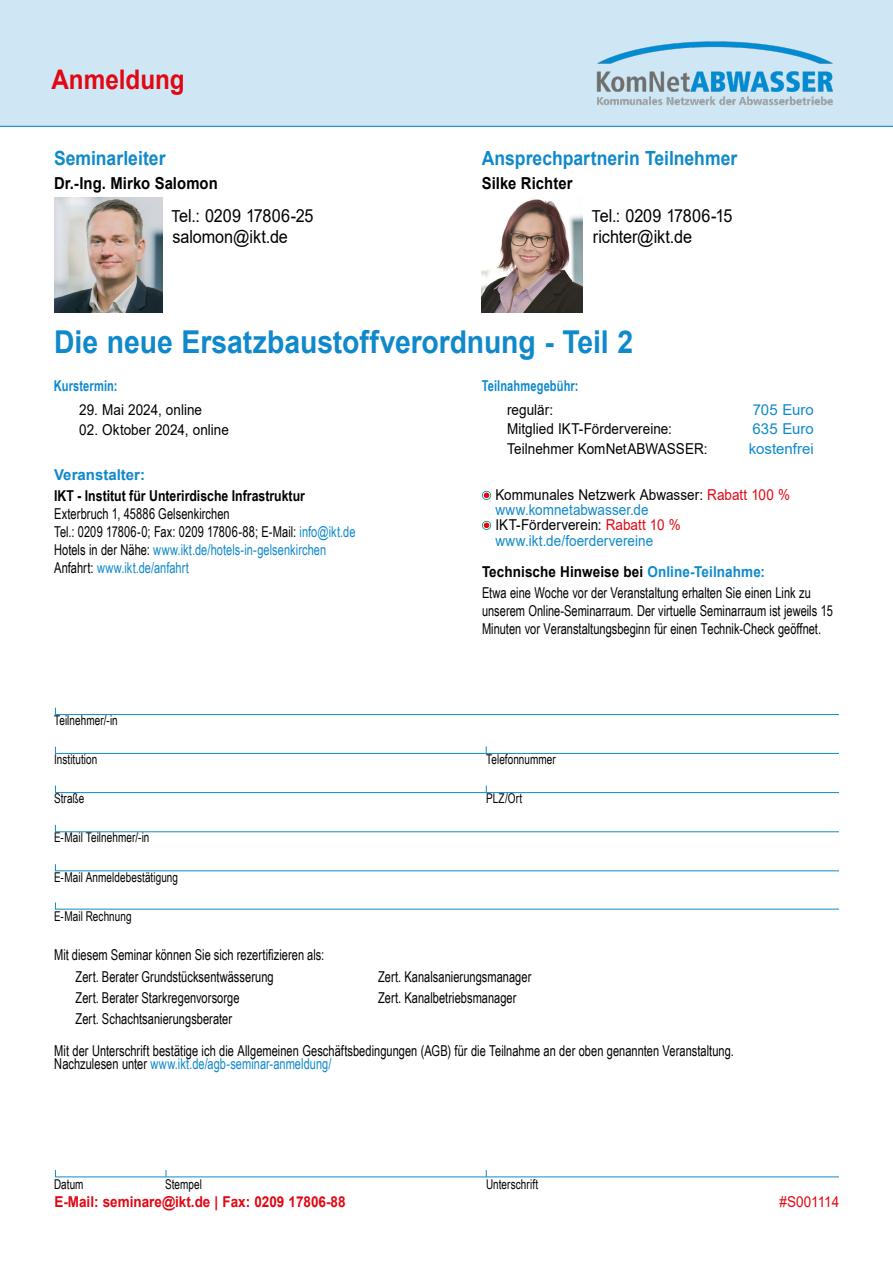
<style>
.page{position:relative;width:893px;height:1263px;background:#fff}
.page>*{position:absolute;margin:0;border:0;box-sizing:border-box;transform-origin:0 0}
.t1{font:700 31.5px "Arial";letter-spacing:-.005em;color:#0f89cb;scale:.9 1}
.t2{font:700 27px "Arial";color:#e30613;scale:.9 1}
.t3{font:700 19.5px "Arial";color:#0f89cb;scale:.9 1}
.t4{font:18px/21px "Arial";letter-spacing:-.005em;color:#000;scale:.9 1}
.t5{font:700 16.5px "Arial";letter-spacing:.005em;color:#000;scale:.9 1}
.t6{font:15px/18px "Arial Narrow";color:#000;scale:.9 1}
.t7{font:15px/15px "Arial";color:#0f89cb;scale:.9 1}
.t8{font:15px "Arial";color:#000;scale:.9 1}
.t9{font:700 15px "Arial Narrow";color:#000}
.t10{font:700 15px "Arial";color:#e30613;scale:.9 1}
.t11{font:700 15px "Arial";letter-spacing:.005em;color:#000;scale:.9 1}
.t12{font:700 15px "Arial Narrow";letter-spacing:.01em;color:#0f89cb;scale:.9 1}
.t13{font:15px "Arial";color:#0f89cb}
.t14{font:700 15px "Arial";color:#0f89cb}
.t15{font:15px "Arial";color:#e30613;scale:.9 1}
.t16{font:13.5px "Arial Narrow";letter-spacing:.005em;color:#000;scale:.9 1}
.s1{font-size:16.5px}
.s2{color:#0f89cb}
.s3{color:#000}
.s4{color:#e30613}
</style>
<div class="page">
<div style="left:0;top:0;width:893px;height:126px;background:#cfe7f4"></div>
<hr style="left:55px;top:714px;width:784px;height:1px;background:#0f89cb">
<hr style="left:55px;top:792px;width:784px;height:1px;background:#0f89cb">
<hr style="left:55px;top:870px;width:784px;height:1px;background:#0f89cb">
<hr style="left:55px;top:753px;width:784px;height:1px;background:#0f89cb">
<hr style="left:55px;top:831px;width:784px;height:1px;background:#0f89cb">
<hr style="left:55px;top:1176px;width:784px;height:1px;background:#0f89cb">
<hr style="left:55px;top:909px;width:784px;height:1px;background:#0f89cb">
<svg style="left:482px;top:491px;width:9px;height:9px"></svg>
<svg style="left:483px;top:492px;width:7px;height:7px"></svg>
<svg style="left:484px;top:493px;width:5px;height:5px"></svg>
<svg style="left:482px;top:521px;width:9px;height:9px"></svg>
<svg style="left:483px;top:522px;width:7px;height:7px"></svg>
<svg style="left:484px;top:523px;width:5px;height:5px"></svg>
<img style="left:54px;top:197px;width:108px;height:116px">
<img style="left:482px;top:199px;width:101px;height:114px">
<hr style="left:0;top:126px;width:893px;height:1px;background:#0f89cb">
<img style="left:596px;top:41px;width:237px;height:65px">
<h2 class="t2" style="left:51px;top:60px;width:150px">Anmeldung</h2>
<h3 class="t3" style="left:54px;top:144px;width:125px">Seminarleiter</h3>
<p class="t5" style="left:54px;top:171px;width:184px">Dr.-Ing. Mirko Salomon</p>
<p class="t4" style="left:172px;top:205px;width:159px"><span class="s1">T</span>el.: 0209 17806-25 salomon@ikt.de</p>
<h3 class="t3" style="left:482px;top:144px;width:285px">Ansprechpartnerin Teilnehmer</h3>
<p class="t5" style="left:482px;top:171px;width:102px">Silke Richter</p>
<p class="t4" style="left:592px;top:205px;width:158px"><span class="s1">T</span>el.: 0209 17806-15 richter@ikt.de</p>
<h1 class="t1" style="left:54px;top:319px;width:645px">Die neue Ersatzbaustoffverordnung - Teil 2</h1>
<p class="t12" style="left:54px;top:374px;width:72px">Kurstermin:</p>
<p class="t8" style="left:79px;top:399px;width:138px">29. Mai 2024, online</p>
<p class="t8" style="left:79px;top:419px;width:168px">02. Oktober 2024, online</p>
<p class="t14" style="left:54px;top:464px;width:92px">Veranstalter:</p>
<p class="t9" style="left:54px;top:484px;width:252px">IKT - Institut für Unterirdische Infrastruktur</p>
<p class="t6" style="left:54px;top:504px;width:336px">Exterbruch 1, 45886 Gelsenkirchen<br>Tel.: 0209 17806-0; Fax: 0209 17806-88; E-Mail: <span class="s2">info@ikt.de </span>Hotels in der Nähe: <span class="s2">www.ikt.de/hotels-in-gelsenkirchen </span>Anfahrt: <span class="s2">www.ikt.de/anfahrt</span></p>
<p class="t12" style="left:482px;top:374px;width:109px">Teilnahmegebühr:</p>
<p class="t8" style="left:507px;top:399px;width:53px">regulär:</p>
<p class="t13" style="left:753px;top:399px;width:63px">705 Euro</p>
<p class="t8" style="left:507px;top:419px;width:184px">Mitglied IKT-Fördervereine:</p>
<p class="t13" style="left:752px;top:419px;width:63px">635 Euro</p>
<p class="t8" style="left:507px;top:438px;width:224px">Teilnehmer KomNetABWASSER:</p>
<p class="t13" style="left:749px;top:438px;width:66px">kostenfrei</p>
<p class="t7" style="left:495px;top:488px;width:329px"><span class="s3">Kommunales Netzwerk Abwasser:</span> <span class="s4">Rabatt 100 % </span>www.komnetabwasser.de<br><span class="s3">IKT-Förderverein:</span> <span class="s4">Rabatt 10 % </span>www.ikt.de/foerdervereine</p>
<p class="t11" style="left:482px;top:561px;width:316px">Technische Hinweise bei <span class="s2">Online-Teilnahme:</span></p>
<p class="t6" style="left:482px;top:583px;width:391px">Etwa eine Woche vor der Veranstaltung erhalten Sie einen Link zu unserem Online-Seminarraum. Der virtuelle Seminarraum ist jeweils 15<br>Minuten vor Veranstaltungsbeginn für einen Technik-Check geöffnet.</p>
<p class="t16" style="left:54px;top:711px;width:72px">Teilnehmer/-in</p>
<p class="t16" style="left:54px;top:750px;width:50px">Institution</p>
<p class="t16" style="left:486px;top:750px;width:79px">Telefonnummer</p>
<p class="t16" style="left:54px;top:789px;width:35px">Straße</p>
<p class="t16" style="left:486px;top:789px;width:42px">PLZ/Ort</p>
<p class="t16" style="left:54px;top:828px;width:108px">E-Mail Teilnehmer/-in</p>
<p class="t16" style="left:54px;top:867px;width:139px">E-Mail Anmeldebestätigung</p>
<p class="t16" style="left:54px;top:906px;width:88px">E-Mail Rechnung</p>
<p class="t6" style="left:76px;top:942px;width:278px;line-height:22.5px;text-indent:-22px">Mit diesem Seminar können Sie sich rezertifizieren als:<br>Zert. Berater Grundstücksentwässerung</p>
<p class="t6" style="left:378px;top:967px;width:172px">Zert. Kanalsanierungsmanager</p>
<p class="t6" style="left:76px;top:988px;width:184px">Zert. Berater Starkregenvorsorge</p>
<p class="t6" style="left:378px;top:988px;width:155px">Zert. Kanalbetriebsmanager</p>
<p class="t6" style="left:76px;top:1009px;width:175px">Zert. Schachtsanierungsberater</p>
<p class="t6" style="left:54px;top:1043px;width:757px;line-height:13.5px">Mit der Unterschrift bestätige ich die Allgemeinen Geschäftsbedingungen (AGB) für die Teilnahme an der oben genannten Veranstaltung.<br>Nachzulesen unter <span class="s2">www.ikt.de/agb-seminar-anmeldung/</span></p>
<p class="t16" style="left:54px;top:1174px;width:34px">Datum</p>
<p class="t16" style="left:165px;top:1174px;width:43px">Stempel</p>
<p class="t16" style="left:486px;top:1174px;width:60px">Unterschrift</p>
<p class="t10" style="left:54px;top:1191px;width:325px">E-Mail: seminare@ikt.de | Fax: 0209 17806-88</p>
<p class="t15" style="left:780px;top:1191px;width:68px">#S001114</p>
</div>
